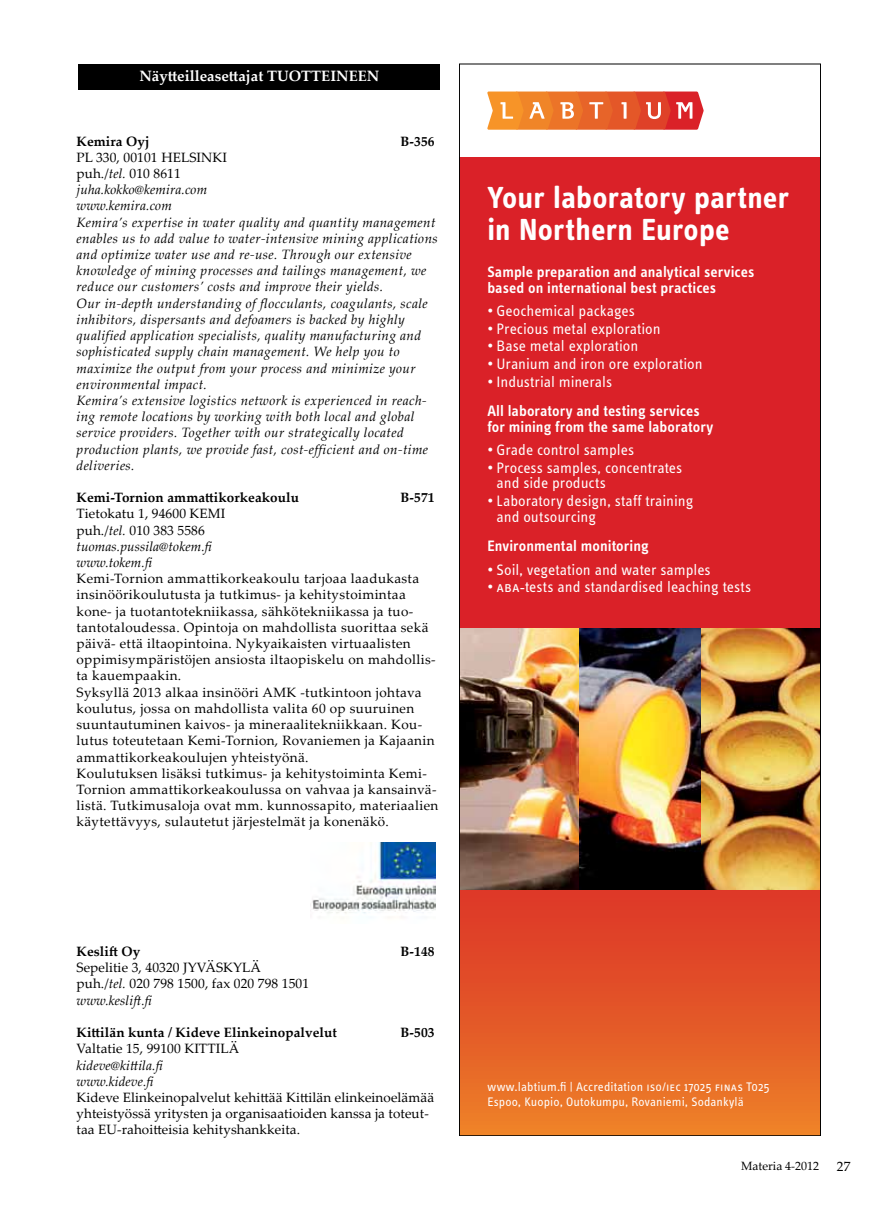
<style>
.page{position:relative;width:893px;height:1221px;background:#fff}
.page>*{position:absolute;margin:0;border:0;box-sizing:border-box;transform-origin:0 0}
.t1{font:700 31.5px/31.5px "Info Text";letter-spacing:.005em;color:#fff}
.t2{font:15.6px/15.6px "Info Text";color:#fff}
.t3{font:600 15.6px/15.6px "Info Text";letter-spacing:.005em;color:#fff}
.t4{font:700 15px "Palatino Linotype";color:#fff}
.t5{font:italic 13.5px/16.2px "Palatino Linotype";letter-spacing:.025em;color:#000}
.t6{font:13.5px/16.2px "Palatino Linotype";letter-spacing:.025em;color:#000}
.t7{font:13.5px/16.2px "Palatino Linotype";letter-spacing:.005em;color:#000}
.t8{font:700 13.5px "Palatino Linotype";letter-spacing:.005em;color:#000}
.t9{font:italic 13.5px/16.2px "Palatino Linotype";letter-spacing:.005em;color:#000}
.t10{font:12.75px/15.6px "Info Text";letter-spacing:.005em;color:#fff}
.t11{font:12px "Palatino Linotype";color:#000}
.s1{font-style:normal}
.s2{font-style:italic}
.s3{font-family:"Info Text Regular Caps"}
</style>
<div class="page">
<div style="left:79px;top:64px;width:361px;height:25px;background:#000"></div>
<svg style="left:487px;top:91px;width:217px;height:39px;background:#ea7543"></svg>
<svg style="left:461px;top:157px;width:358px;height:976px;background:#dd3328"></svg>
<img style="left:461px;top:628px;width:358px;height:261px">
<img style="left:310px;top:842px;width:125px;height:72px">
<p class="t4" style="left:139px;top:65px;width:242px">Näytteilleasettajat TUOTTEINEEN</p>
<p class="t8" style="left:77px;top:131px;width:75px">Kemira Oyj</p>
<p class="t8" style="left:401px;top:131px;width:36px">B-356</p>
<p class="t5" style="left:77px;top:148px;width:363px"><span class="s1">PL 330, 00101 HELSINKI<br>puh./</span>tel. <span class="s1">010 8611<br></span>juha.kokko@kemira.com<br>www.kemira.com<br>Kemira’s expertise in water quality and quantity management enables us to add value to water-intensive mining applications and optimize water use and re-use. Through our extensive knowledge of mining processes and tailings management, we reduce our customers’ costs and improve their yields.<br>Our in-depth understanding of flocculants, coagulants, scale inhibitors, dispersants and defoamers is backed by highly qualified application specialists, quality manufacturing and sophisticated supply chain management. We help you to maximize the output from your process and minimize your environmental impact.<br>Kemira’s extensive logistics network is experienced in reach&shy;ing remote locations by working with both local and global service providers. Together with our strategically located production plants, we provide fast, cost-efficient and on-time deliveries.</p>
<p class="t8" style="left:77px;top:488px;width:224px">Kemi-Tornion ammattikorkeakoulu</p>
<p class="t8" style="left:401px;top:488px;width:36px">B-571</p>
<p class="t9" style="left:77px;top:505px;width:150px"><span class="s1">Tietokatu 1, 94600 KEMI puh./</span>tel. <span class="s1">010 383 5586 </span>tuomas.pussila@tokem.fi www.tokem.fi</p>
<p class="t6" style="left:77px;top:570px;width:363px">Kemi-Tornion ammattikorkeakoulu tarjoaa laadukasta insinöörikoulutusta ja tutkimus- ja kehitystoimintaa kone- ja tuotantotekniikassa, sähkötekniikassa ja tuo&shy;tantotaloudessa. Opintoja on mahdollista suorittaa sekä päivä- että iltaopintoina. Nykyaikaisten virtuaalisten oppimisympäristöjen ansiosta iltaopiskelu on mahdollis&shy;ta kauempaakin.<br>Syksyllä 2013 alkaa insinööri AMK -tutkintoon johtava koulutus, jossa on mahdollista valita 60 op suuruinen suuntautuminen kaivos- ja mineraalitekniikkaan. Kou&shy;lutus toteutetaan Kemi-Tornion, Rovaniemen ja Kajaanin ammattikorkeakoulujen yhteistyönä.<br>Koulutuksen lisäksi tutkimus- ja kehitystoiminta Kemi-Tornion ammattikorkeakoulussa on vahvaa ja kansainvä&shy;listä. Tutkimusaloja ovat mm. kunnossapito, materiaalien käytettävyys, sulautetut järjestelmät ja konenäkö.</p>
<p class="t8" style="left:77px;top:941px;width:65px">Keslift Oy</p>
<p class="t8" style="left:401px;top:941px;width:36px">B-148</p>
<p class="t7" style="left:77px;top:959px;width:234px">Sepelitie 3, 40320 JYVÄSKYLÄ puh./<span class="s2">tel.</span> 020 798 1500, fax 020 798 1501 <span class="s2">www.keslift.fi</span></p>
<p class="t8" style="left:77px;top:1022px;width:262px">Kittilän kunta / Kideve Elinkeinopalvelut</p>
<p class="t8" style="left:401px;top:1022px;width:36px">B-503</p>
<p class="t7" style="left:77px;top:1040px;width:164px">Valtatie 15, 99100 KITTILÄ</p>
<p class="t9" style="left:77px;top:1056px;width:90px">kideve@kittila.fi www.kideve.fi</p>
<p class="t7" style="left:77px;top:1088px;width:359px">Kideve Elinkeinopalvelut kehittää Kittilän elinkeinoelämää yhteistyössä yritysten ja organisaatioiden kanssa ja toteut&shy;taa EU-rahoitteisia kehityshankkeita.</p>
<h1 class="t1" style="left:487px;top:182px;width:303px">Your laboratory partner in Northern Europe</h1>
<p class="t3" style="left:487px;top:264px;width:269px">Sample preparation and analytical services based on international best practices</p>
<p class="t2" style="left:487px;top:303px;width:149px">• Geochemical packages</p>
<p class="t2" style="left:487px;top:321px;width:175px">• Precious metal exploration</p>
<p class="t2" style="left:487px;top:338px;width:153px">• Base metal exploration</p>
<p class="t2" style="left:487px;top:356px;width:217px">• Uranium and iron ore exploration</p>
<p class="t2" style="left:487px;top:373px;width:126px">• Industrial minerals</p>
<p class="t3" style="left:487px;top:403px;width:227px">All laboratory and testing services for mining from the same laboratory</p>
<p class="t2" style="left:487px;top:442px;width:148px">• Grade control samples</p>
<p class="t2" style="left:497px;top:460px;width:187px;text-indent:-9px">• Process samples, concentrates and side products</p>
<p class="t2" style="left:497px;top:493px;width:198px;text-indent:-9px">• Laboratory design, staff training and outsourcing</p>
<p class="t3" style="left:487px;top:538px;width:163px">Environmental monitoring</p>
<p class="t2" style="left:487px;top:561px;width:225px">• Soil, vegetation and water samples</p>
<p class="t2" style="left:487px;top:579px;width:265px">• <span class="s3">aba</span>-tests and standardised leaching tests</p>
<p class="t10" style="left:487px;top:1078px;width:284px">www.labtium.fi | Accreditation <span class="s3">iso/iec</span> 17025 <span class="s3">finas</span> T025<br>Espoo, Kuopio, Outokumpu, Rovaniemi, Sodankylä</p>
<p class="t11" style="left:741px;top:1157px;width:79px">Materia 4-2012</p>
<p class="t6" style="left:837px;top:1157px;width:15px">27</p>
</div>
